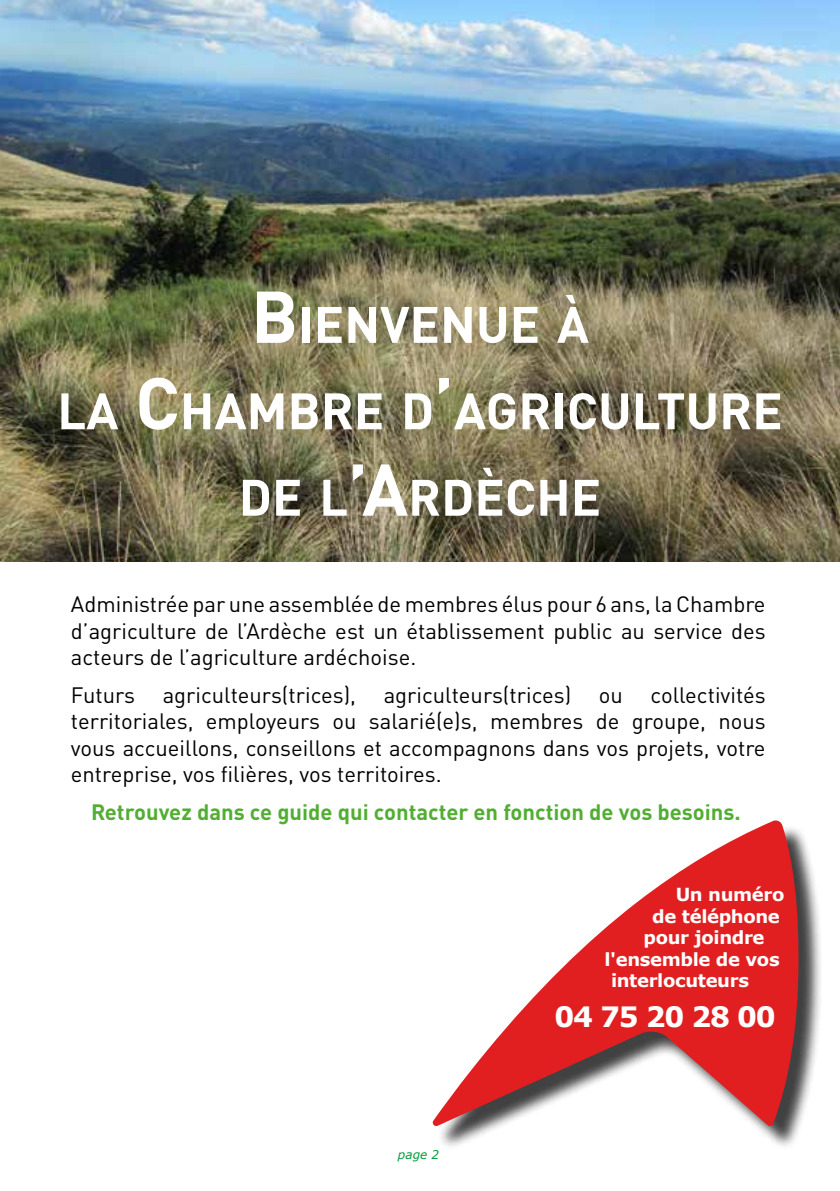
<style>
.page{position:relative;width:840px;height:1191px;background:#fff}
.page>*{position:absolute;margin:0;border:0;box-sizing:border-box;transform-origin:0 0}
.t1{font:700 50.4px/86.4px "DIN Pro";color:#fff;text-align:center}
.t2{font:700 28px "Verdana";letter-spacing:-.045em;color:#fff}
.t3{font:22px/26.4px "DIN Pro";color:#000;text-align:justify}
.t4{font:700 22px "DIN Pro";color:#52ae32}
.t5{font:700 18px "Verdana";letter-spacing:-.02em;color:#fff}
.t6{font:italic 12px "Verdana";color:#009b3e}
.s1{font-size:72px}
</style>
<div class="page">
<img style="left:0;top:0;width:839px;height:561px">
<div style="left:436px;top:824px;width:386px;height:326px;background:#000;opacity:.75"></div>
<svg style="left:432px;top:820px;width:366px;height:306px"></svg>
<h1 class="t1" style="left:57px;top:275px;width:726px"><span class="s1">B</span>IENVENUE À<br>LA <span class="s1">C</span>HAMBRE D<span class="s1">’</span>AGRICULTURE<br>DE L<span class="s1">’A</span>RDÈCHE</h1>
<p class="t3" style="left:71px;top:590px;width:696px">Administrée par une assemblée de membres élus pour 6 ans, la Chambre d’agriculture de l’Ardèche est un établissement public au service des acteurs de l’agriculture ardéchoise.</p>
<p class="t3" style="left:71px;top:681px;width:66px">Futurs</p>
<p class="t3" style="left:163px;top:681px;width:195px">agriculteurs(trices),</p>
<p class="t3" style="left:383px;top:681px;width:189px">agriculteurs(trices)</p>
<p class="t3" style="left:598px;top:681px;width:26px">ou</p>
<p class="t3" style="left:71px;top:681px;width:696px;text-indent:579px">collectivités territoriales, employeurs ou salarié(e)s, membres de groupe, nous vous accueillons, conseillons et accompagnons dans vos projets, votre entreprise, vos filières, vos territoires.</p>
<p class="t4" style="left:91px;top:793px;width:650px">Retrouvez dans ce guide qui contacter en fonction de vos besoins.</p>
<p class="t6" style="left:398px;top:1146px;width:43px">page 2</p>
<p class="t5" style="left:675px;top:881px;width:110px">Un numéro</p>
<p class="t5" style="left:652px;top:903px;width:129px">de téléphone</p>
<p class="t5" style="left:643px;top:925px;width:122px">pour joindre</p>
<p class="t5" style="left:604px;top:946px;width:177px">l'ensemble de vos</p>
<p class="t5" style="left:610px;top:968px;width:139px">interlocuteurs</p>
<p class="t2" style="left:554px;top:996px;width:223px">04 75 20 28 00</p>
</div>
